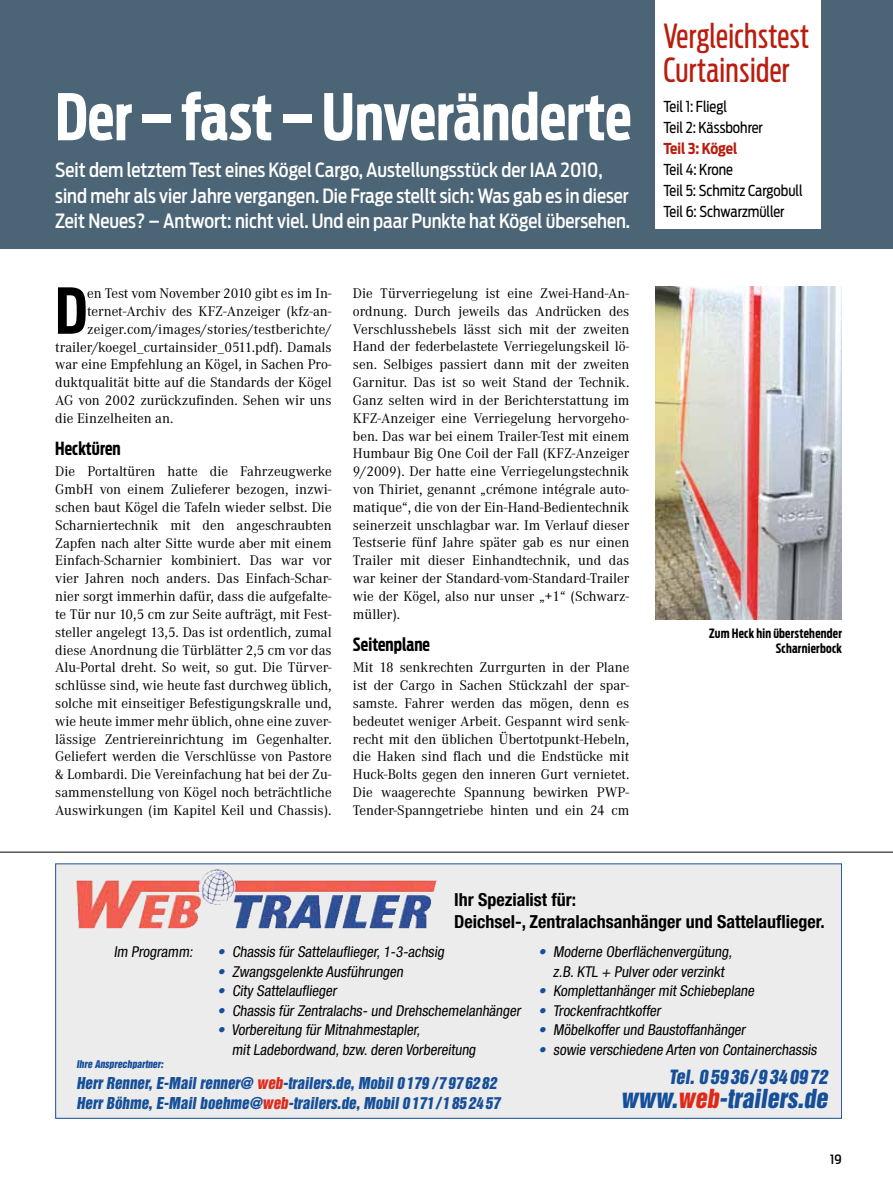
<style>
.page{position:relative;width:893px;height:1191px;background:#fff}
.page>*{position:absolute;margin:0;border:0;box-sizing:border-box;transform-origin:0 0}
.t1{font:700 63.6px "Antenna Extra Cond";letter-spacing:.005em;color:#fff}
.t2{font:700 62.7px "Antenna Extra Cond";color:#000}
.t3{font:33px/34.5px "Antenna Extra Cond";letter-spacing:.01em;color:#b91d0e}
.t4{font:24px "Helvetica Inserat";color:#164f99}
.t5{font:500 19.5px/25.5px "Antenna Cond";color:#fff;scale:.95 1}
.t6{font:700 condensed 18px/21.6px "Helvetica Neue";color:#000}
.t7{font:700 18px "Antenna Extra Cond";letter-spacing:.005em;color:#000}
.t8{font:18px "Helvetica Inserat";color:#164f99}
.t9{font:condensed 15px/19.5px "Helvetica Neue";color:#000}
.t10{font:15px/20.1px "Helvetica Inserat";color:#164f99}
.t11{font:15px/21px "Antenna Cond";color:#000;scale:.95 1}
.t12{font:700 15px "Antenna Cond";color:#b91d0e;scale:.95 1}
.t13{font:14.55px/17.9px "Corporate A";color:#000;text-align:justify}
.t14{font:700 12.75px/15px "Antenna Extra Cond";letter-spacing:.02em;color:#000;text-align:right}
.t15{font:500 12.75px "Antenna Cond";color:#000}
.t16{font:9.75px "Helvetica Inserat";color:#164f99}
.s1{color:#164f99}
.s2{color:#dd2a1b}
</style>
<div class="page">
<div style="left:0;top:0;width:893px;height:249px;background:#4b6577"></div>
<div style="left:56px;top:864px;width:786px;height:254px;background:#ececec"></div>
<img style="left:77px;top:869px;width:359px;height:59px">
<hr style="left:0;top:852px;width:893px;height:1px;background:#000">
<div style="left:655px;top:0;width:166px;height:228px;background:#fff"></div>
<img style="left:655px;top:286px;width:187px;height:333px">
<h1 class="t1" style="left:55px;top:79px;width:578px">Der – fast – Unveränderte</h1>
<h3 class="t5" style="left:55px;top:157px;width:607px">Seit dem letztem Test eines Kögel Cargo, Austellungsstück der IAA 2010, sind mehr als vier Jahre vergangen. Die Frage stellt sich: Was gab es in dieser<br>Zeit Neues? – Antwort: nicht viel. Und ein paar Punkte hat Kögel übersehen.</h3>
<h2 class="t2" style="left:55px;top:273px;width:33px">D</h2>
<p class="t13" style="left:87px;top:285px;width:246px">en Test vom November 2010 gibt es im In-</p>
<p class="t13" style="left:87px;top:302px;width:246px">ternet-Archiv des KFZ-Anzeiger (kfz-an-</p>
<p class="t13" style="left:87px;top:320px;width:246px">zeiger.com/images/stories/testberichte/</p>
<p class="t13" style="left:55px;top:338px;width:278px">trailer/koegel_curtainsider_0511.pdf). Damals</p>
<p class="t13" style="left:55px;top:356px;width:278px">war eine Empfehlung an Kögel, in Sachen Pro-</p>
<p class="t13" style="left:55px;top:374px;width:278px">duktqualität bitte auf die Standards der Kögel</p>
<p class="t13" style="left:55px;top:391px;width:278px">AG von 2002 zurückzufinden. Sehen wir uns</p>
<p class="t13" style="left:55px;top:409px;width:120px">die Einzelheiten an.</p>
<p class="t7" style="left:55px;top:438px;width:67px">Hecktüren</p>
<p class="t13" style="left:55px;top:463px;width:278px">Die Portaltüren hatte die Fahrzeugwerke GmbH von einem Zulieferer bezogen, inzwi&shy;schen baut Kögel die Tafeln wieder selbst. Die Scharniertechnik mit den angeschraubten Zapfen nach alter Sitte wurde aber mit einem Einfach-Scharnier kombiniert. Das war vor vier Jahren noch anders. Das Einfach-Schar&shy;nier sorgt immerhin dafür, dass die aufgefalte&shy;te Tür nur 10,5 cm zur Seite aufträgt, mit Fest&shy;steller angelegt 13,5. Das ist ordentlich, zumal diese Anordnung die Türblätter 2,5 cm vor das Alu-Portal dreht. So weit, so gut. Die Türver&shy;schlüsse sind, wie heute fast durchweg üblich, solche mit einseitiger Befestigungskralle und, wie heute immer mehr üblich, ohne eine zuver&shy;lässige Zentriereinrichtung im Gegenhalter.<br>Geliefert werden die Verschlüsse von Pastore &amp; Lombardi. Die Vereinfachung hat bei der Zu&shy;sammenstellung von Kögel noch beträchtliche Auswirkungen (im Kapitel Keil und Chassis).</p>
<p class="t13" style="left:353px;top:284px;width:278px">Die Türverriegelung ist eine Zwei-Hand-An&shy;ordnung. Durch jeweils das Andrücken des Verschlusshebels lässt sich mit der zweiten Hand der federbelastete Verriegelungskeil lö&shy;sen. Selbiges passiert dann mit der zweiten Garnitur. Das ist so weit Stand der Technik.<br>Ganz selten wird in der Berichterstattung im KFZ-Anzeiger eine Verriegelung hervorgeho&shy;ben. Das war bei einem Trailer-Test mit einem Humbaur Big One Coil der Fall (KFZ-Anzeiger 9/2009). Der hatte eine Verriegelungstechnik von Thiriet, genannt „crémone intégrale auto&shy;matique“, die von der Ein-Hand-Bedientechnik seinerzeit unschlagbar war. Im Verlauf dieser Testserie fünf Jahre später gab es nur einen Trailer mit dieser Einhandtechnik, und das war keiner der Standard-vom-Standard-Trailer wie der Kögel, also nur unser „+1“ (Schwarz&shy;müller).</p>
<p class="t7" style="left:353px;top:634px;width:79px">Seitenplane</p>
<p class="t13" style="left:353px;top:659px;width:278px">Mit 18 senkrechten Zurrgurten in der Plane ist der Cargo in Sachen Stückzahl der spar&shy;samste. Fahrer werden das mögen, denn es bedeutet weniger Arbeit. Gespannt wird senk&shy;recht mit den üblichen Übertotpunkt-Hebeln, die Haken sind flach und die Endstücke mit Huck-Bolts gegen den inneren Gurt vernietet.<br>Die waagerechte Spannung bewirken PWP-Tender-Spanngetriebe hinten und ein 24 cm</p>
<h3 class="t3" style="left:663px;top:19px;width:147px">Vergleichstest<br>Curtainsider</h3>
<p class="t11" style="left:663px;top:96px;width:106px">Teil 1: Fliegl<br>Teil 2: Kässbohrer</p>
<p class="t12" style="left:663px;top:139px;width:79px">Teil 3: Kögel</p>
<p class="t11" style="left:663px;top:159px;width:148px">Teil 4: Krone<br>Teil 5: Schmitz Cargobull<br>Teil 6: Schwarzmüller</p>
<p class="t14" style="left:709px;top:626px;width:134px">Zum Heck hin überstehender<br>Scharnierbock</p>
<p class="t9" style="left:114px;top:942px;width:83px">Im Programm:</p>
<p class="t6" style="left:454px;top:888px;width:372px">Ihr Spezialist für:<br>Deichsel-, Zentralachsanhänger und Sattelauflieger.</p>
<p class="t9" style="left:217px;top:942px;width:231px"><span class="s1">•</span> Chassis für Sattelauflieger,1-3-achsig</p>
<p class="t9" style="left:217px;top:961px;width:190px"><span class="s1">•</span> Zwangsgelenkte Ausführungen</p>
<p class="t9" style="left:217px;top:981px;width:123px"><span class="s1">•</span> City Sattelauflieger</p>
<p class="t9" style="left:217px;top:1000px;width:307px"><span class="s1">•</span> Chassis für Zentralachs- und Drehschemelanhänger</p>
<p class="t9" style="left:232px;top:1020px;width:248px;text-indent:-14px"><span class="s1">•</span> Vorbereitung für Mitnahmestapler,<br>mit Ladebordwand,bzw.deren Vorbereitung</p>
<p class="t9" style="left:539px;top:942px;width:197px;text-align:center"><span class="s1">•</span> Moderne Oberflächenvergütung, z.B.KTL + Pulver oder verzinkt</p>
<p class="t9" style="left:539px;top:981px;width:219px"><span class="s1">•</span> Komplettanhänger mit Schiebeplane</p>
<p class="t9" style="left:539px;top:1000px;width:126px"><span class="s1">•</span> Trockenfrachtkoffer</p>
<p class="t9" style="left:539px;top:1020px;width:211px"><span class="s1">•</span> Möbelkoffer und Baustoffanhänger</p>
<p class="t9" style="left:539px;top:1039px;width:282px"><span class="s1">•</span> sowie verschiedene Arten von Containerchassis</p>
<p class="t16" style="left:77px;top:1058px;width:90px">Ihre Ansprechpartner:</p>
<p class="t10" style="left:77px;top:1073px;width:428px">Herr Renner, E-Mail renner@ <span class="s2">web</span>-trailers.de, Mobil 0179 /7976282<br>Herr Böhme, E-Mail boehme@<span class="s2">web</span>-trailers.de, Mobil 0 171/ 1852457</p>
<p class="t8" style="left:669px;top:1066px;width:163px">Tel. 05936/9340972</p>
<h3 class="t4" style="left:620px;top:1084px;width:213px">www.<span class="s2">web</span>-trailers.de</h3>
<p class="t15" style="left:830px;top:1152px;width:13px">19</p>
</div>
